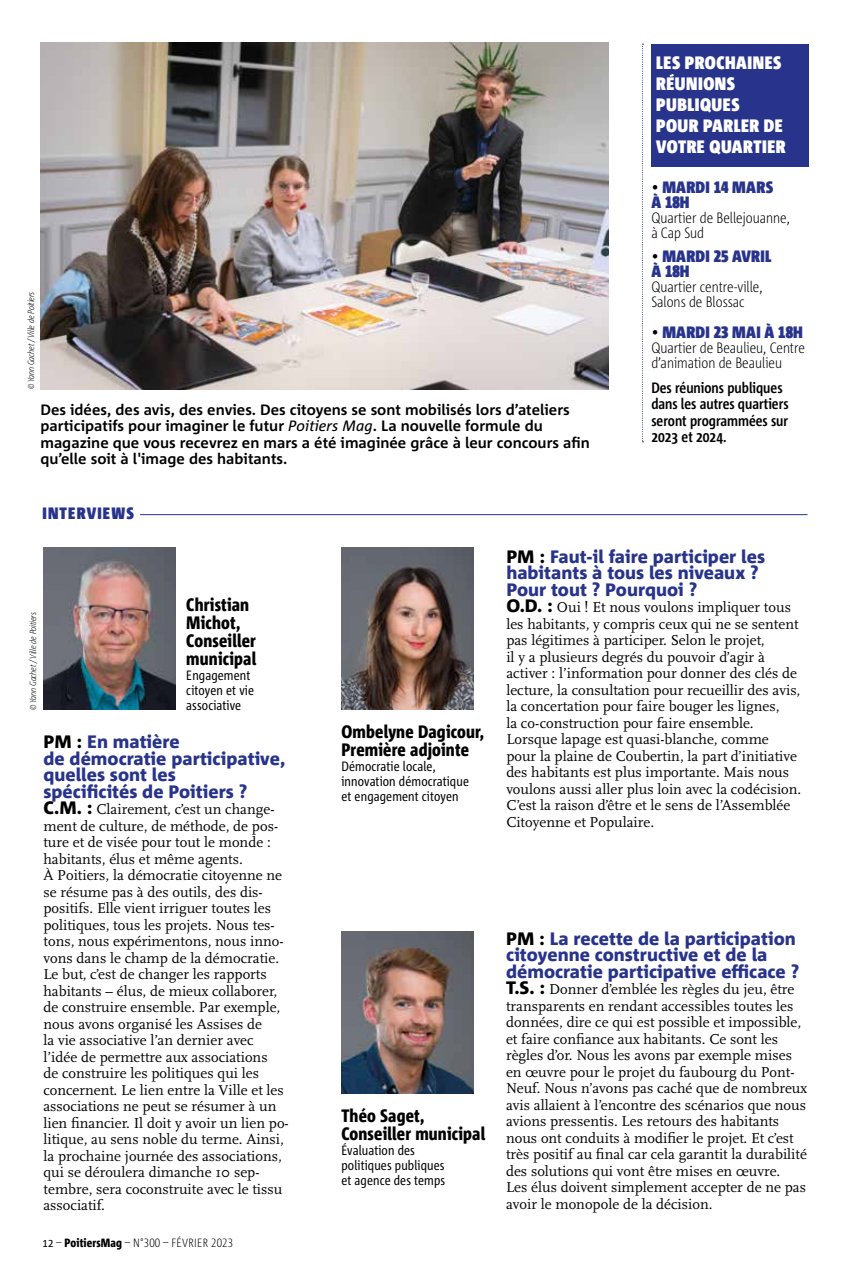
<style>
.page{position:relative;width:851px;height:1276px;background:#fff}
.page>*{position:absolute;margin:0;border:0;box-sizing:border-box;transform-origin:0 0}
.t1{font:800 18px/16.5px "Corpid C1";color:#28348b}
.t2{font:800 18px/18px "Corpid C1 Cd";letter-spacing:.01em;color:#000}
.t3{font:900 18px/21px "Corpid C1 Cd";letter-spacing:.03em;color:#fff}
.t4{font:900 16.5px/15px "Corpid C1 Cd";letter-spacing:.02em;color:#28348b}
.t5{font:900 16.5px "Corpid C1 Cd";letter-spacing:.07em;color:#28348b}
.t6{font:15px/16.5px "Scala OT";color:#000}
.t7{font:700 15px/16.5px "Corpid";color:#000}
.t8{font:300 15px/15px "Corpid C1 Cd";color:#000}
.t9{font:700 15px/16.5px "Corpid C1 Cd";color:#000}
.t10{font:13.5px/15px "Corpid C1 Cd";letter-spacing:.01em;color:#000}
.t11{font:300 12px "Corpid C1 Cd";letter-spacing:.03em;color:#000}
.t12{font:italic 300 9px "Corpid C1 Cd";letter-spacing:-.02em;color:#000}
.s1{font-weight:400;font-style:italic}
.s2{font-weight:300;color:#000}
.s3{color:#000}
.s4{font-family:"Corpid C1";font-weight:800;font-size:18px}
.s5{font-weight:400}
.s6{font-weight:800}
</style>
<div class="page">
<img style="left:40px;top:43px;width:568px;height:346px">
<svg style="left:642px;top:44px;width:1px;height:398px"></svg>
<div style="left:651px;top:44px;width:157px;height:122px;background:#28348b"></div>
<img style="left:43px;top:548px;width:132px;height:162px">
<img style="left:341px;top:548px;width:132px;height:162px">
<img style="left:341px;top:931px;width:132px;height:162px">
<hr style="left:140px;top:514px;width:667px;height:1px;background:#28348b">
<p class="t12" style="left:25px;top:389px;width:99px;rotate:-90deg">© Yann Gachet /Ville de Poitiers</p>
<p class="t7" style="left:40px;top:401px;width:551px">Des idées, des avis, des envies. Des citoyens se sont mobilisés lors d’ateliers participatifs pour imaginer le futur <span class="s1">Poitiers Mag</span>. La nouvelle formule du magazine que vous recevrez en mars a été imaginée grâce à leur concours afin qu’elle soit à l'image des habitants.</p>
<p class="t5" style="left:43px;top:503px;width:93px">INTERVIEWS</p>
<p class="t3" style="left:656px;top:52px;width:131px">LES PROCHAINES<br>RÉUNIONS<br>PUBLIQUES<br>POUR PARLER DE<br>VOTRE QUARTIER</p>
<p class="t4" style="left:651px;top:179px;width:123px"><span class="s2">•</span> MARDI 14 MARS<br>À 18H</p>
<p class="t8" style="left:651px;top:210px;width:140px">Quartier de Bellejouanne, à Cap Sud</p>
<p class="t4" style="left:651px;top:249px;width:122px"><span class="s2">•</span> MARDI 25 AVRIL<br>À 18H</p>
<p class="t8" style="left:651px;top:279px;width:113px">Quartier centre-ville,<br>Salons de Blossac</p>
<p class="t4" style="left:651px;top:324px;width:153px"><span class="s2">•</span> MARDI 23 MAI À 18H</p>
<p class="t8" style="left:651px;top:339px;width:155px">Quartier de Beaulieu, Centre d’animation de Beaulieu</p>
<p class="t9" style="left:651px;top:379px;width:139px">Des réunions publiques dans les autres quartiers seront programmées sur<br>2023 et 2024.</p>
<p class="t12" style="left:27px;top:710px;width:99px;rotate:-90deg">© Yann Gachet /Ville de Poitiers</p>
<p class="t2" style="left:186px;top:595px;width:71px">Christian<br>Michot,<br>Conseiller municipal</p>
<p class="t10" style="left:186px;top:667px;width:69px">Engagement citoyen et vie associative</p>
<p class="t1" style="left:43px;top:733px;width:243px"><span class="s3">PM :</span> En matière<br>de démocratie participative, quelles sont les<br>spécificités de Poitiers ?</p>
<p class="t6" style="left:43px;top:801px;width:247px"><span class="s4">C.M. :</span> Clairement, c’est un change&shy;ment de culture, de méthode, de pos&shy;ture et de visée pour tout le monde : habitants, élus et même agents.<br>À Poitiers, la démocratie citoyenne ne se résume pas à des outils, des dis&shy;positifs. Elle vient irriguer toutes les politiques, tous les projets. Nous tes&shy;tons, nous expérimentons, nous inno&shy;vons dans le champ de la démocratie.<br>Le but, c’est de changer les rapports habitants – élus, de mieux collaborer, de construire ensemble. Par exemple, nous avons organisé les Assises de<br>la vie associative l’an dernier avec l’idée de permettre aux associations<br>de construire les politiques qui les concernent. Le lien entre la Ville et les associations ne peut se résumer à un lien financier. Il doit y avoir un lien po&shy;litique, au sens noble du terme. Ainsi, la prochaine journée des associations, qui se déroulera dimanche 10 sep&shy;tembre, sera coconstruite avec le tissu associatif.</p>
<p class="t11" style="left:43px;top:1235px;width:192px"><span class="s5">12</span> – <span class="s6">PoitiersMag</span> – N°300 – FÉVRIER 2023</p>
<p class="t2" style="left:341px;top:722px;width:144px">Ombelyne Dagicour,<br>Première adjointe</p>
<p class="t10" style="left:341px;top:758px;width:129px">Démocratie locale, innovation démocratique et engagement citoyen</p>
<p class="t1" style="left:506px;top:548px;width:260px"><span class="s3">PM :</span> Faut-il faire participer les habitants à tous les niveaux ?<br>Pour tout ? Pourquoi ?</p>
<p class="t6" style="left:506px;top:599px;width:296px"><span class="s4">O.D. :</span> Oui ! Et nous voulons impliquer tous les habitants, y compris ceux qui ne se sentent pas légitimes à participer. Selon le projet,<br>il y a plusieurs degrés du pouvoir d’agir à activer : l’information pour donner des clés de lecture, la consultation pour recueillir des avis, la concertation pour faire bouger les lignes,<br>la co-construction pour faire ensemble.<br>Lorsque lapage est quasi-blanche, comme pour la plaine de Coubertin, la part d’initiative des habitants est plus importante. Mais nous voulons aussi aller plus loin avec la codécision.<br>C’est la raison d’être et le sens de l’Assemblée Citoyenne et Populaire.</p>
<p class="t2" style="left:341px;top:1106px;width:145px">Théo Saget,<br>Conseiller municipal</p>
<p class="t10" style="left:341px;top:1142px;width:105px">Évaluation des politiques publiques et agence des temps</p>
<p class="t1" style="left:506px;top:929px;width:294px"><span class="s3">PM :</span> La recette de la participation citoyenne constructive et de la démocratie participative efficace ?</p>
<p class="t6" style="left:506px;top:981px;width:302px"><span class="s4">T.S. :</span> Donner d’emblée les règles du jeu, être transparents en rendant accessibles toutes les données, dire ce qui est possible et impossible, et faire confiance aux habitants. Ce sont les règles d’or. Nous les avons par exemple mises en œuvre pour le projet du faubourg du Pont-Neuf. Nous n’avons pas caché que de nombreux avis allaient à l’encontre des scénarios que nous avions pressentis. Les retours des habitants nous ont conduits à modifier le projet. Et c’est très positif au final car cela garantit la durabilité des solutions qui vont être mises en œuvre.<br>Les élus doivent simplement accepter de ne pas avoir le monopole de la décision.</p>
</div>
